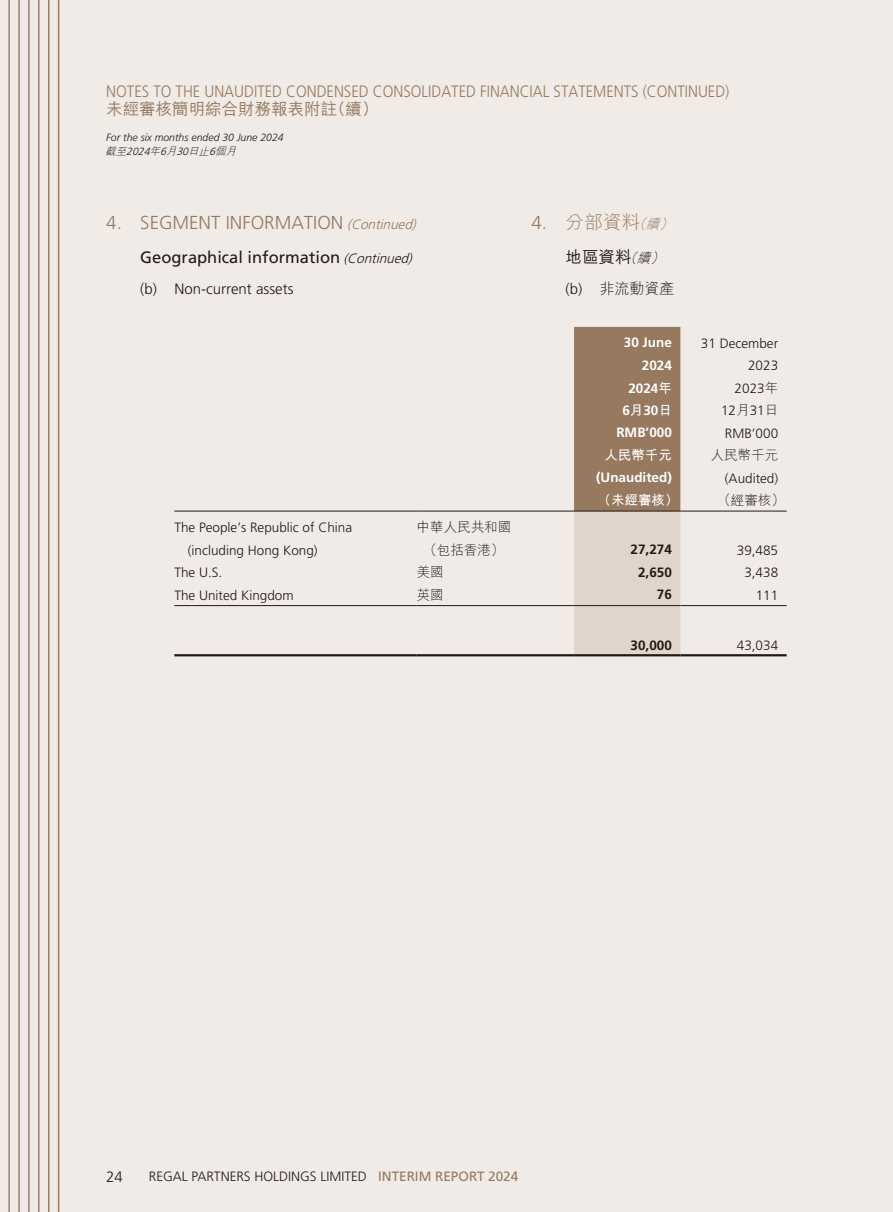
<style>
.page{position:relative;width:893px;height:1212px;background:#f0ebe6}
.page>*{position:absolute;margin:0;border:0;box-sizing:border-box;transform-origin:0 0}
.t1{font:300 18.75px "Frutiger LT Std";color:#97795f}
.t2{font:300 18.75px "M Hei HK";color:#97795f}
.t3{font:300 16.5px "Frutiger LT Std";color:#97795f;scale:.9 1}
.t4{font:16.5px "Frutiger LT Std";color:#231916}
.t5{font:500 16.5px "M Hei HK";color:#97795f}
.t6{font:500 16.5px "M Hei HK";color:#231916}
.t7{font:300 15px "Frutiger LT Std";color:#231916}
.t8{font:300 15px "M Hei HK";color:#231916}
.t9{font:300 13.5px/22.5px "Frutiger LT Std";color:#231916;text-align:right}
.t10{font:700 13.5px/22.5px "Frutiger LT Std";color:#fff;text-align:right}
.t11{font:300 13.5px/22.5px "M Hei HK";color:#231916;text-align:center}
.t12{font:700 13.5px "Frutiger LT Std";color:#231916}
.t13{font:700 13.5px "M Hei HK";color:#fff}
.t14{font:italic 300 10.5px "Frutiger LT Std";color:#231916}
.t15{font:italic 300 10.5px "M Hei HK";color:#231916}
.s1{font-family:"Frutiger LT Std"}
.s2{font-style:italic;font-size:13.5px}
.s3{font-weight:300;font-style:italic;font-size:13.5px}
.s4{font-family:"M Hei HK"}
.s5{font-weight:400;color:#97795f}
</style>
<div class="page">
<hr style="left:8px;top:0;width:2px;height:1212px;background:#97795f">
<hr style="left:18px;top:0;width:2px;height:1212px;background:#97795f">
<hr style="left:28px;top:0;width:2px;height:1212px;background:#97795f">
<hr style="left:38px;top:0;width:2px;height:1212px;background:#97795f">
<hr style="left:48px;top:0;width:1px;height:1212px;background:#97795f">
<hr style="left:58px;top:0;width:1px;height:1212px;background:#97795f">
<svg style="left:574px;top:327px;width:106px;height:327px;background:#b6a08d"></svg>
<hr style="left:174px;top:511px;width:243px;height:1px;background:#231916">
<hr style="left:417px;top:511px;width:157px;height:1px;background:#231916">
<hr style="left:574px;top:511px;width:106px;height:1px;background:#231916">
<hr style="left:680px;top:511px;width:107px;height:1px;background:#231916">
<hr style="left:174px;top:605px;width:243px;height:1px;background:#231916">
<hr style="left:417px;top:605px;width:157px;height:1px;background:#231916">
<hr style="left:574px;top:605px;width:106px;height:1px;background:#231916">
<hr style="left:680px;top:605px;width:107px;height:1px;background:#231916">
<hr style="left:174px;top:654px;width:243px;height:2px;background:#231916">
<hr style="left:417px;top:654px;width:157px;height:2px;background:#231916">
<hr style="left:574px;top:654px;width:106px;height:2px;background:#231916">
<hr style="left:680px;top:654px;width:107px;height:2px;background:#231916">
<p class="t3" style="left:106px;top:82px;width:694px">NOTES TO THE UNAUDITED CONDENSED CONSOLIDATED FINANCIAL STATEMENTS (CONTINUED)</p>
<p class="t5" style="left:106px;top:97px;width:274px">未經審核簡明綜合財務報表附註（續）</p>
<p class="t14" style="left:106px;top:131px;width:179px">For the six months ended 30 June 2024</p>
<p class="t15" style="left:105px;top:145px;width:135px">截至<span class="s1">2024</span>年<span class="s1">6</span>月<span class="s1">30</span>日止<span class="s1">6</span>個月</p>
<h1 class="t1" style="left:106px;top:212px;width:315px">4. SEGMENT INFORMATION <span class="s2">(Continued)</span></h1>
<p class="t4" style="left:140px;top:247px;width:277px">Geographical information <span class="s3">(Continued)</span></p>
<p class="t7" style="left:140px;top:280px;width:155px">(b) Non-current assets</p>
<p class="t9" style="left:188px;top:516px;width:166px;text-align:left;text-indent:-13px">The People’s Republic of China (including Hong Kong)</p>
<p class="t11" style="left:417px;top:516px;width:96px">中華人民共和國（包括香港）</p>
<h1 class="t2" style="left:531px;top:213px;width:146px"><span class="s1">4.</span> 分部資料<span class="s2">（續）</span></h1>
<p class="t6" style="left:566px;top:245px;width:103px">地區資料<span class="s3">（續）</span></p>
<p class="t8" style="left:566px;top:281px;width:111px"><span class="s1">(b)</span> 非流動資產</p>
<p class="t10" style="left:624px;top:331px;width:50px">30 June<br>2024</p>
<p class="t9" style="left:701px;top:332px;width:79px">31 December<br>2023</p>
<p class="t10" style="left:622px;top:377px;width:51px;text-align:center">2024<span class="s4">年<br></span>6<span class="s4">月</span>30<span class="s4">日</span></p>
<p class="t9" style="left:721px;top:377px;width:59px">2023<span class="s4">年<br></span>12<span class="s4">月</span>31<span class="s4">日</span></p>
<p class="t10" style="left:616px;top:421px;width:57px">RMB’000</p>
<p class="t9" style="left:725px;top:422px;width:55px">RMB’000</p>
<p class="t13" style="left:604px;top:445px;width:69px">人民幣千元</p>
<p class="t11" style="left:711px;top:444px;width:69px">人民幣千元</p>
<p class="t10" style="left:596px;top:466px;width:77px">(Unaudited)</p>
<p class="t9" style="left:725px;top:467px;width:55px">(Audited)</p>
<p class="t13" style="left:598px;top:490px;width:82px">（未經審核）</p>
<p class="t11" style="left:717px;top:489px;width:69px">（經審核）</p>
<p class="t12" style="left:631px;top:541px;width:43px">27,274</p>
<p class="t9" style="left:737px;top:539px;width:43px">39,485</p>
<p class="t9" style="left:174px;top:561px;width:50px">The U.S.</p>
<p class="t11" style="left:417px;top:561px;width:28px">美國</p>
<p class="t12" style="left:638px;top:564px;width:35px">2,650</p>
<p class="t9" style="left:744px;top:561px;width:35px">3,438</p>
<p class="t9" style="left:174px;top:584px;width:121px">The United Kingdom</p>
<p class="t11" style="left:417px;top:583px;width:28px">英國</p>
<p class="t12" style="left:657px;top:586px;width:17px">76</p>
<p class="t9" style="left:756px;top:584px;width:24px">111</p>
<p class="t12" style="left:631px;top:637px;width:43px">30,000</p>
<p class="t9" style="left:737px;top:634px;width:43px">43,034</p>
<p class="t7" style="left:106px;top:1168px;width:18px">24</p>
<p class="t9" style="left:149px;top:1165px;width:371px">REGAL PARTNERS HOLDINGS LIMITED <span class="s5">INTERIM REPORT 2024</span></p>
</div>
